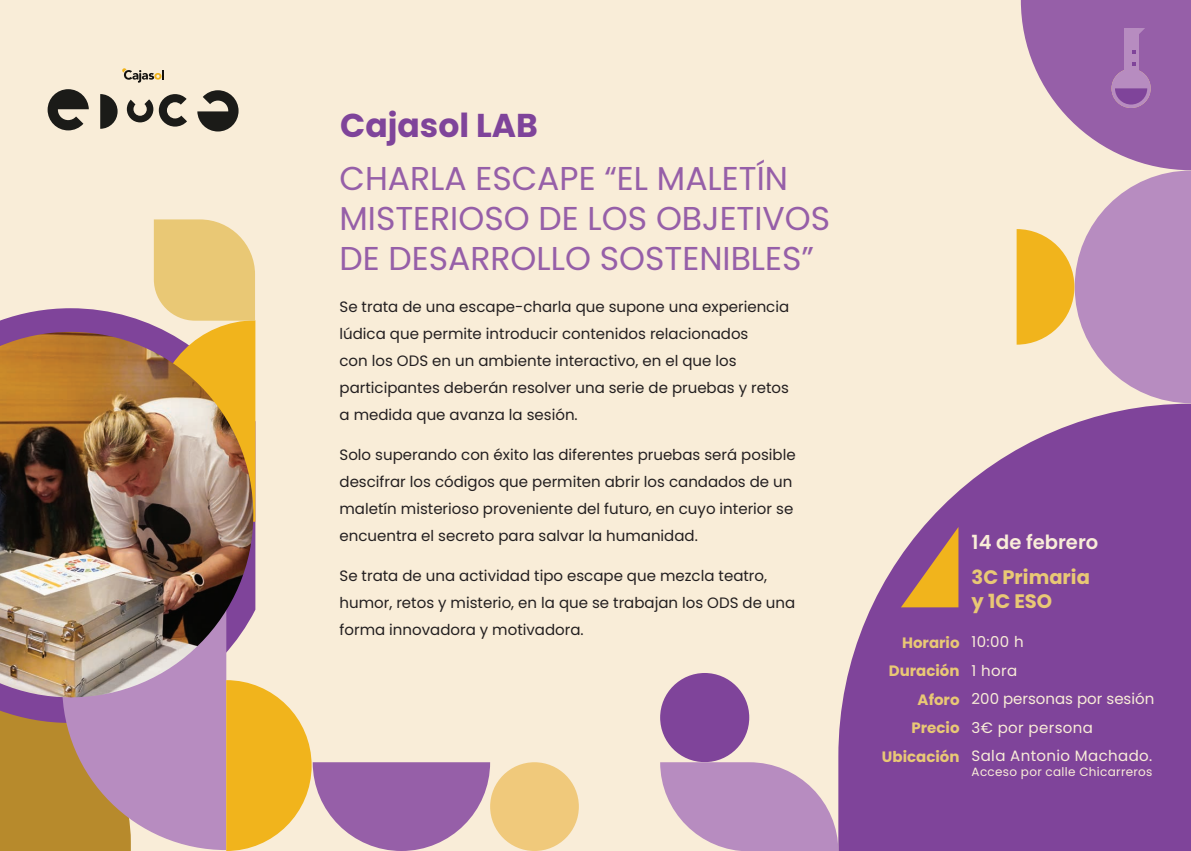
<style>
.page{position:relative;width:1191px;height:851px;background:#fff}
.page>*{position:absolute;margin:0;border:0;box-sizing:border-box;transform-origin:0 0}
.t1{font:33px/39.6px "Poppins";color:#965fa8}
.t2{font:700 33px "Poppins";color:#7f449a}
.t3{font:700 19.5px/23.4px "Poppins";color:#e9c875}
.t4{font:600 19.5px "Poppins";color:#f9edd8}
.t5{font:15px/27px "Poppins";color:#231f20}
.t6{font:15px/28.5px "Poppins";letter-spacing:.025em;color:#f9edd8}
.t7{font:700 15px/28.5px "Poppins";color:#e9c875;text-align:right}
.t8{font:12px "Poppins";letter-spacing:.025em;color:#f9edd8}
</style>
<div class="page">
<div style="left:0;top:0;width:1191px;height:850px;background:#f9edd8"></div>
<div style="left:0;top:722px;width:131px;height:128px;background:#b78a2c"></div>
<svg style="left:0;top:308px;width:255px;height:414px;fill:#7f449a"></svg>
<svg style="left:62px;top:697px;width:164px;height:152px;fill:#b78cc0"></svg>
<svg style="left:154px;top:219px;width:101px;height:302px"></svg>
<svg style="left:100px;top:94px;width:18px;height:35px"></svg>
<svg style="left:127px;top:99px;width:26px;height:23px"></svg>
<svg style="left:159px;top:94px;width:28px;height:33px"></svg>
<svg style="left:48px;top:89px;width:41px;height:41px"></svg>
<svg style="left:197px;top:90px;width:41px;height:41px"></svg>
<svg style="left:122px;top:68px;width:42px;height:15px"></svg>
<svg style="left:838px;top:403px;width:353px;height:447px;fill:#7f449a"></svg>
<svg style="left:226px;top:680px;width:264px;height:170px"></svg>
<div style="left:490px;top:762px;width:89px;height:88px;background:#f0c97b;border-radius:50%"></div>
<div style="left:660px;top:673px;width:89px;height:89px;background:#7f449a;border-radius:50%"></div>
<svg style="left:901px;top:527px;width:57px;height:80px"></svg>
<svg style="left:1016px;top:0;width:175px;height:403px"></svg>
<svg style="left:660px;top:762px;width:178px;height:88px"></svg>
<img style="left:0;top:332px;width:253px;height:365px">
<h1 class="t2" style="left:340px;top:109px;width:199px">Cajasol LAB</h1>
<h1 class="t1" style="left:339px;top:159px;width:492px">CHARLA ESCAPE “EL MALETÍN<br>MISTERIOSO DE LOS OBJETIVOS<br>DE DESARROLLO SOSTENIBLES”</h1>
<p class="t5" style="left:339px;top:294px;width:451px">Se trata de una escape-charla que supone una experiencia lúdica que permite introducir contenidos relacionados<br>con los ODS en un ambiente interactivo, en el que los participantes deberán resolver una serie de pruebas y retos a medida que avanza la sesión.</p>
<p class="t5" style="left:339px;top:441px;width:458px">Solo superando con éxito las diferentes pruebas será posible descifrar los códigos que permiten abrir los candados de un maletín misterioso proveniente del futuro, en cuyo interior se encuentra el secreto para salvar la humanidad.</p>
<p class="t5" style="left:339px;top:562px;width:457px">Se trata de una actividad tipo escape que mezcla teatro, humor, retos y misterio, en la que se trabajan los ODS de una forma innovadora y motivadora.</p>
<p class="t7" style="left:882px;top:629px;width:79px">Horario<br>Duración<br>Aforo<br>Precio<br>Ubicación</p>
<h2 class="t4" style="left:971px;top:533px;width:128px">14 de febrero</h2>
<h2 class="t3" style="left:971px;top:567px;width:120px">3C Primaria y 1C ESO</h2>
<p class="t6" style="left:971px;top:628px;width:184px">10:00 h<br>1 hora<br>200 personas por sesión<br>3€ por persona<br>Sala Antonio Machado.</p>
<p class="t8" style="left:971px;top:764px;width:182px">Acceso por calle Chicarreros</p>
</div>
